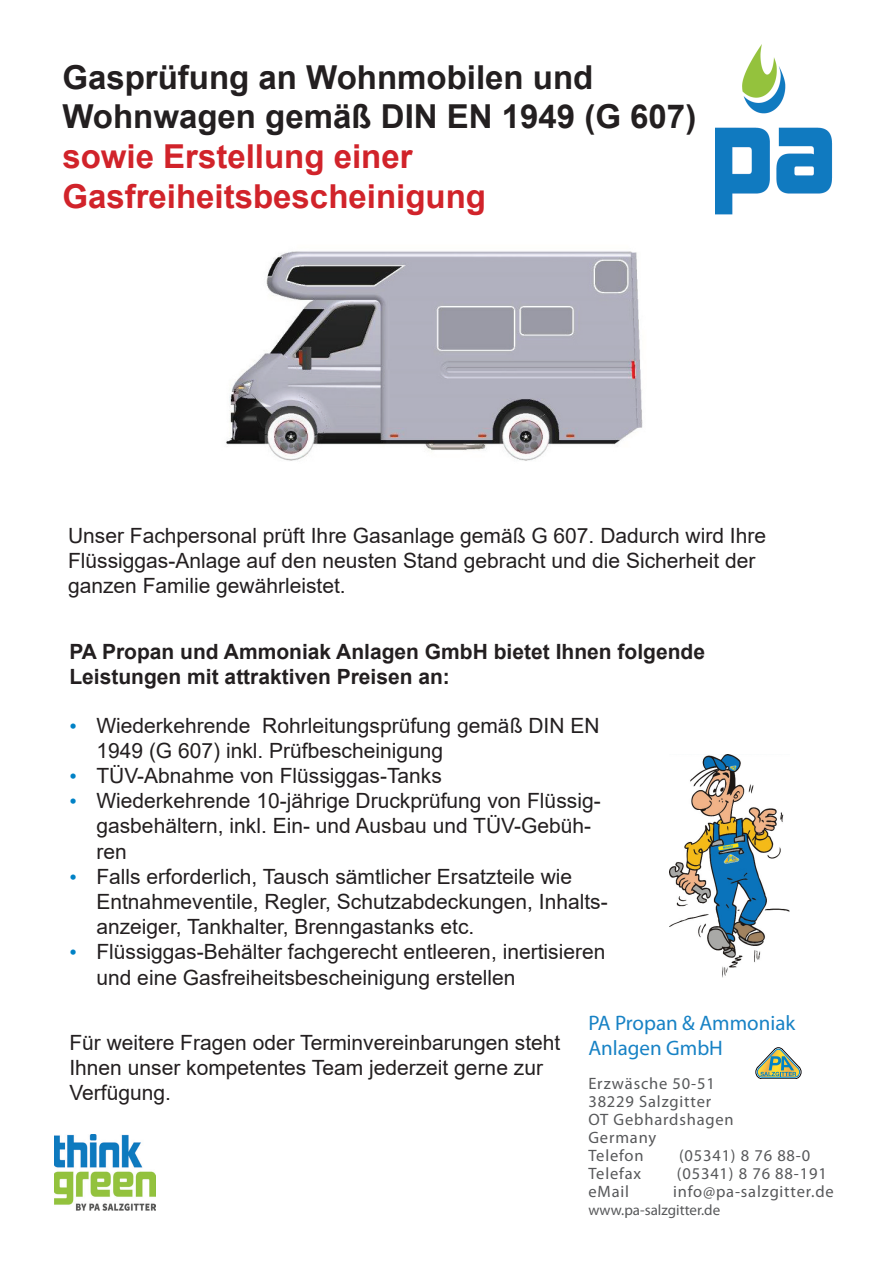
<style>
.page{position:relative;width:893px;height:1263px;background:#fff}
.page>*{position:absolute;margin:0;border:0;box-sizing:border-box;transform-origin:0 0}
.t1{font:700 33px/39.6px "Arial";color:#231f20}
.t2{font:700 33px/39.6px "Arial";color:#d1232a}
.t3{font:21px/25.2px "Arial";color:#231f20}
.t4{font:700 21px/25.2px "Arial";color:#231f20}
.t5{font:21px/25.2px "Myriad Pro";color:#1782c5}
.t6{font:21px/25.2px "Times New Roman";color:#0082c6}
.t7{font:16.5px/18px "Myriad Pro";letter-spacing:.05em;color:#57585a}
.t8{font:15px "Myriad Pro";color:#57585a}
</style>
<div class="page">
<img style="left:715px;top:45px;width:118px;height:170px">
<svg style="left:756px;top:1047px;width:45px;height:32px"></svg>
<img style="left:54px;top:1135px;width:102px;height:75px">
<img style="left:226px;top:251px;width:417px;height:210px">
<img style="left:670px;top:754px;width:119px;height:223px">
<h1 class="t1" style="left:62px;top:58px;width:635px">Gasprüfung an Wohnmobilen und<br>Wohnwagen gemäß DIN EN 1949 (G 607)</h1>
<h1 class="t2" style="left:62px;top:137px;width:425px">sowie Erstellung einer<br>Gasfreiheitsbescheinigung</h1>
<p class="t3" style="left:68px;top:523px;width:699px">Unser Fachpersonal prüft Ihre Gasanlage gemäß G 607. Dadurch wird Ihre<br>Flüssiggas-Anlage auf den neusten Stand gebracht und die Sicherheit der ganzen Familie gewährleistet.</p>
<p class="t4" style="left:69px;top:639px;width:637px">PA Propan und Ammoniak Anlagen GmbH bietet Ihnen folgende<br>Leistungen mit attraktiven Preisen an:</p>
<p class="t6" style="left:69px;top:712px;width:9px">•</p>
<p class="t6" style="left:69px;top:763px;width:9px">• •</p>
<p class="t6" style="left:69px;top:863px;width:9px">•</p>
<p class="t6" style="left:69px;top:939px;width:9px">•</p>
<p class="t3" style="left:96px;top:712px;width:513px">Wiederkehrende Rohrleitungsprüfung gemäß DIN EN 1949 (G 607) inkl. Prüfbescheinigung<br>TÜV-Abnahme von Flüssiggas-Tanks<br>Wiederkehrende 10-jährige Druckprüfung von Flüssig&shy;gasbehältern, inkl. Ein- und Ausbau und TÜV-Gebüh&shy;ren<br>Falls erforderlich, Tausch sämtlicher Ersatzteile wie Entnahmeventile, Regler, Schutzabdeckungen, Inhalts&shy;anzeiger, Tankhalter, Brenngastanks etc.<br>Flüssiggas-Behälter fachgerecht entleeren, inertisieren und eine Gasfreiheitsbescheinigung erstellen</p>
<p class="t3" style="left:69px;top:1030px;width:493px">Für weitere Fragen oder Terminvereinbarungen steht<br>Ihnen unser kompetentes Team jederzeit gerne zur<br>Verfügung.</p>
<p class="t5" style="left:588px;top:1010px;width:208px">PA Propan &amp; Ammoniak<br>Anlagen GmbH</p>
<p class="t7" style="left:588px;top:1074px;width:147px">Erzwäsche 50-51<br>38229 Salzgitter<br>OT Gebhardshagen<br>Germany<br>Telefon</p>
<p class="t7" style="left:679px;top:1146px;width:133px">(05341) 8 76 88-0</p>
<p class="t7" style="left:588px;top:1164px;width:54px">Telefax</p>
<p class="t7" style="left:677px;top:1164px;width:151px">(05341) 8 76 88-191</p>
<p class="t7" style="left:588px;top:1182px;width:42px">eMail</p>
<p class="t7" style="left:673px;top:1182px;width:162px">info@pa-salzgitter.de</p>
<p class="t8" style="left:588px;top:1201px;width:133px">www.pa-salzgitter.de</p>
</div>
